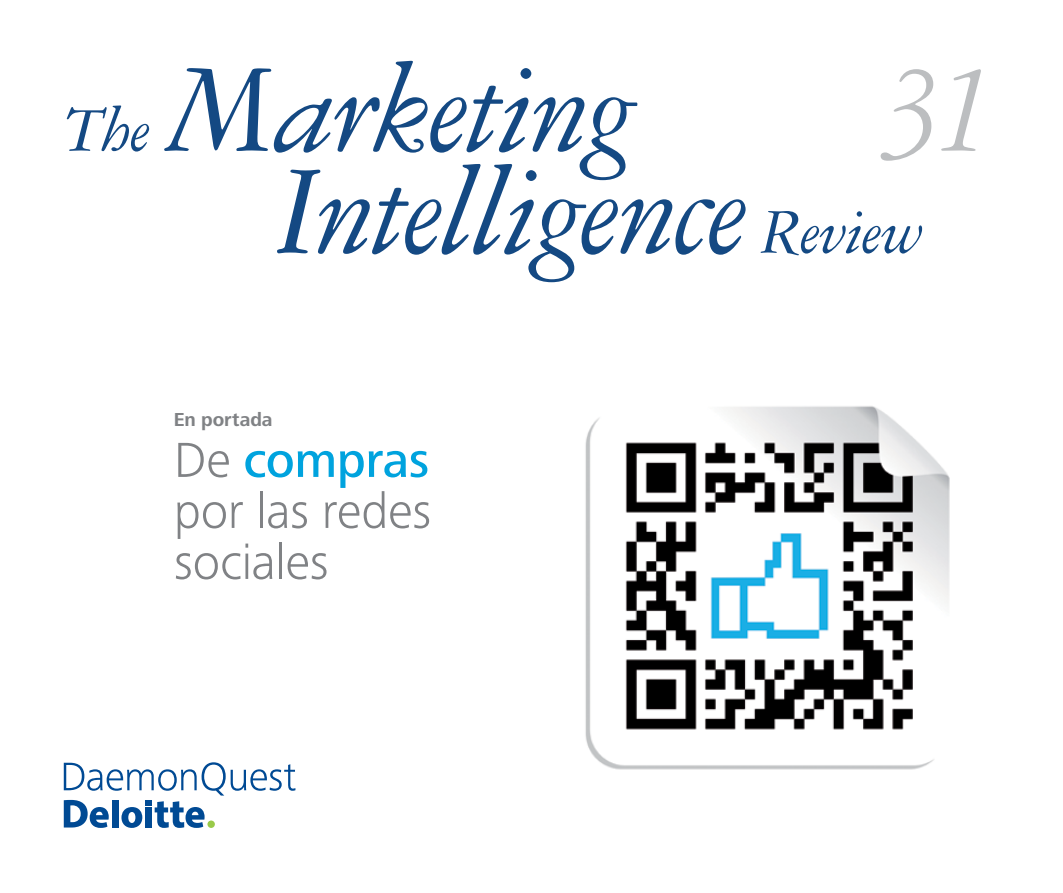
<style>
.page{position:relative;width:1063px;height:893px;background:#fff}
.page>*{position:absolute;margin:0;border:0;box-sizing:border-box;transform-origin:0 0}
.t1{font:italic 135px/102px "Garamond 3 LT Std";letter-spacing:-.03em;color:#144983}
.t2{font:italic 135px "Garamond 3 LT Std";color:#bcbec0}
.t3{font:300 51px/51px "Frutiger Next Pro";letter-spacing:-.005em;color:#808285;text-align:justify}
.t4{font:700 19.5px "Frutiger Next Pro";color:#808285}
.s1{font-size:67.5px}
.s2{font-weight:500;color:#00a3de}
</style>
<div class="page">
<img style="left:585px;top:406px;width:365px;height:364px">
<svg style="left:64px;top:762px;width:232px;height:66px"></svg>
<p class="t1" style="left:276px;top:60px;width:647px;text-indent:-213px"><span class="s1">The</span> Marketing<br>Intelligence <span class="s1">Review</span></p>
<p class="t2" style="left:880px;top:38px;width:121px">31</p>
<p class="t4" style="left:174px;top:409px;width:100px">En portada</p>
<p class="t3" style="left:174px;top:434px;width:259px">De <span class="s2">compras </span>por las redes sociales</p>
</div>
